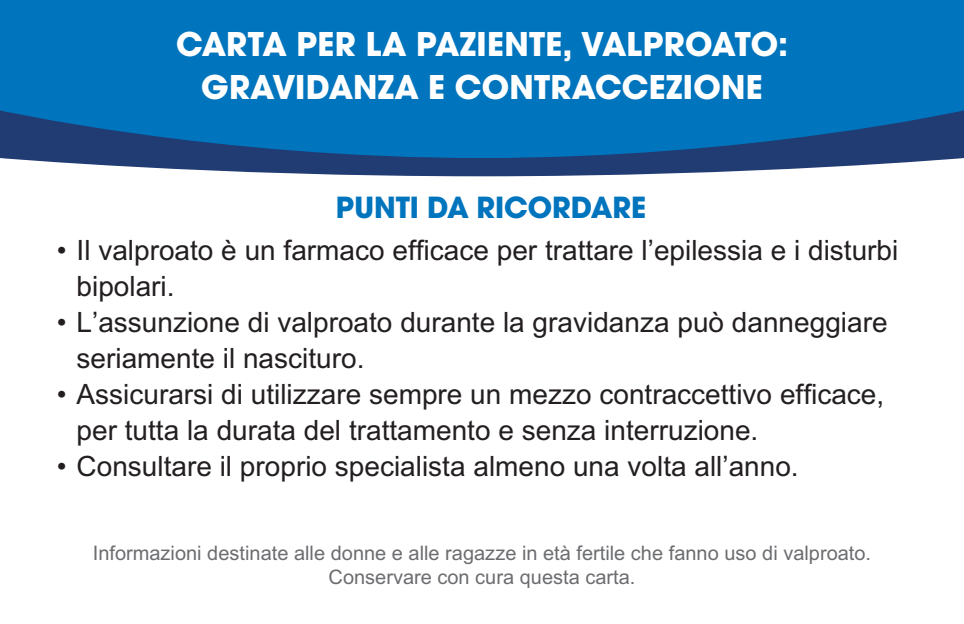
<style>
.page{position:relative;width:964px;height:624px;background:#fff}
.page>*{position:absolute;margin:0;border:0;box-sizing:border-box;transform-origin:0 0}
.t1{font:700 36px "Avant Garde Gothic Itc T";letter-spacing:.01em;color:#fff}
.t2{font:700 32px "Avant Garde Gothic Itc T";color:#0074bc}
.t3{font:28px/36px "Arial";color:#231f20}
.t4{font:20px "Arial";color:#6c6d70}
</style>
<div class="page">
<svg style="left:0;top:158px;width:964px;height:18px;fill:#213b73"></svg>
<svg style="left:0;top:0;width:964px;height:158px;background:#036eb4"></svg>
<p class="t1" style="left:176px;top:22px;width:613px">CARTA PER LA PAZIENTE, VALPROATO:</p>
<p class="t1" style="left:201px;top:65px;width:563px">GRAVIDANZA E CONTRACCEZIONE</p>
<p class="t2" style="left:336px;top:188px;width:312px">PUNTI DA RICORDARE</p>
<p class="t3" style="left:77px;top:232px;width:823px;text-indent:-20px">• Il valproato è un farmaco efficace per trattare l’epilessia e i disturbi bipolari.</p>
<p class="t3" style="left:77px;top:304px;width:812px;text-indent:-20px">• L’assunzione di valproato durante la gravidanza può danneggiare seriamente il nascituro.</p>
<p class="t3" style="left:77px;top:376px;width:809px;text-indent:-20px">• Assicurarsi di utilizzare sempre un mezzo contraccettivo efficace, per tutta la durata del trattamento e senza interruzione.</p>
<p class="t3" style="left:57px;top:448px;width:743px">• Consultare il proprio specialista almeno una volta all’anno.</p>
<p class="t4" style="left:93px;top:542px;width:780px">Informazioni destinate alle donne e alle ragazze in età fertile che fanno uso di valproato.</p>
<p class="t4" style="left:328px;top:566px;width:308px">Conservare con cura questa carta.</p>
</div>
